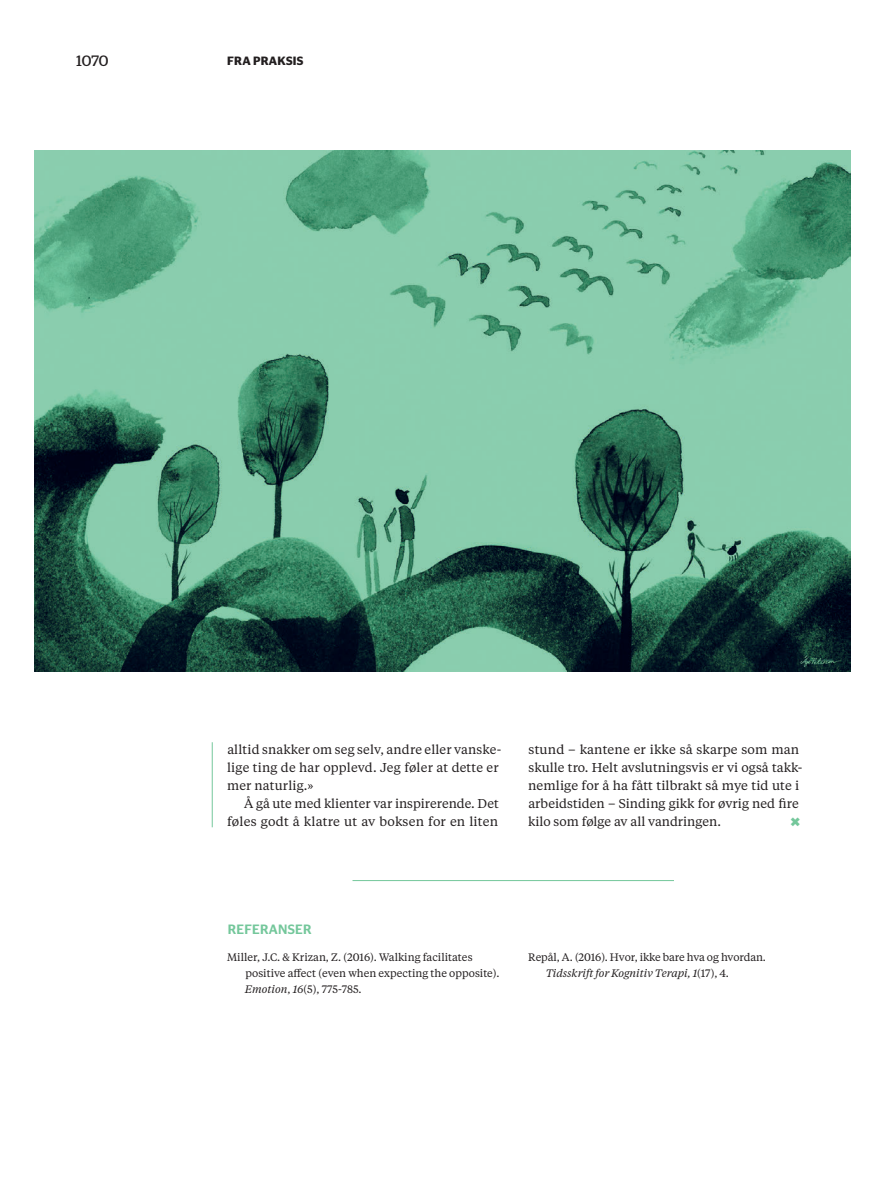
<style>
.page{position:relative;width:893px;height:1191px;background:#fff}
.page>*{position:absolute;margin:0;border:0;box-sizing:border-box;transform-origin:0 0}
.t1{font:700 18px "Stag Sans";color:#74c79b}
.t2{font:15px "Stag";color:#231f20}
.t3{font:500 13.5px "Stag Sans";letter-spacing:.02em;color:#74c79b}
.t4{font:12.75px/18px "Tiempos Text";letter-spacing:.005em;color:#231f20}
.t5{font:600 12px "Stag Sans";color:#231f20}
.t6{font:10.8px/15.9px "Tiempos Text";color:#231f20}
.s1{font-style:italic}
</style>
<div class="page">
<hr style="left:212px;top:742px;width:1px;height:85px;background:#74c79b">
<img style="left:34px;top:151px;width:816px;height:520px">
<hr style="left:352px;top:880px;width:322px;height:1px;background:#74c79b">
<p class="t2" style="left:77px;top:52px;width:33px">1070</p>
<p class="t5" style="left:227px;top:54px;width:42px">FRA PRAKSIS</p>
<p class="t4" style="left:227px;top:740px;width:276px">alltid snakker om seg selv, andre eller vanske&shy;lige ting de har opplevd. Jeg føler at dette er mer naturlig.»</p>
<p class="t4" style="left:227px;top:794px;width:273px;text-align:right">Å gå ute med klienter var inspirerende. Det føles godt å klatre ut av boksen for en liten</p>
<p class="t4" style="left:528px;top:740px;width:276px">stund – kantene er ikke så skarpe som man skulle tro. Helt avslutningsvis er vi også takk&shy;nemlige for å ha fått tilbrakt så mye tid ute i arbeidstiden – Sinding gikk for øvrig ned fire kilo som følge av all vandringen.</p>
<h1 class="t1" style="left:790px;top:811px;width:11px">×</h1>
<p class="t3" style="left:228px;top:921px;width:85px">REFERANSER</p>
<p class="t6" style="left:245px;top:948px;width:256px;text-indent:-18px">Miller, J.C. &amp; Krizan, Z. (2016). Walking facilitates positive affect (even when expecting the opposite).<br><span class="s1">Emotion</span>, <span class="s1">16</span>(5), 775-785.</p>
<p class="t6" style="left:546px;top:948px;width:222px;text-indent:-17px">Repål, A. (2016). Hvor, ikke bare hva og hvordan.<br><span class="s1">Tidsskrift for Kognitiv Terapi, 1</span>(17), 4.</p>
</div>
